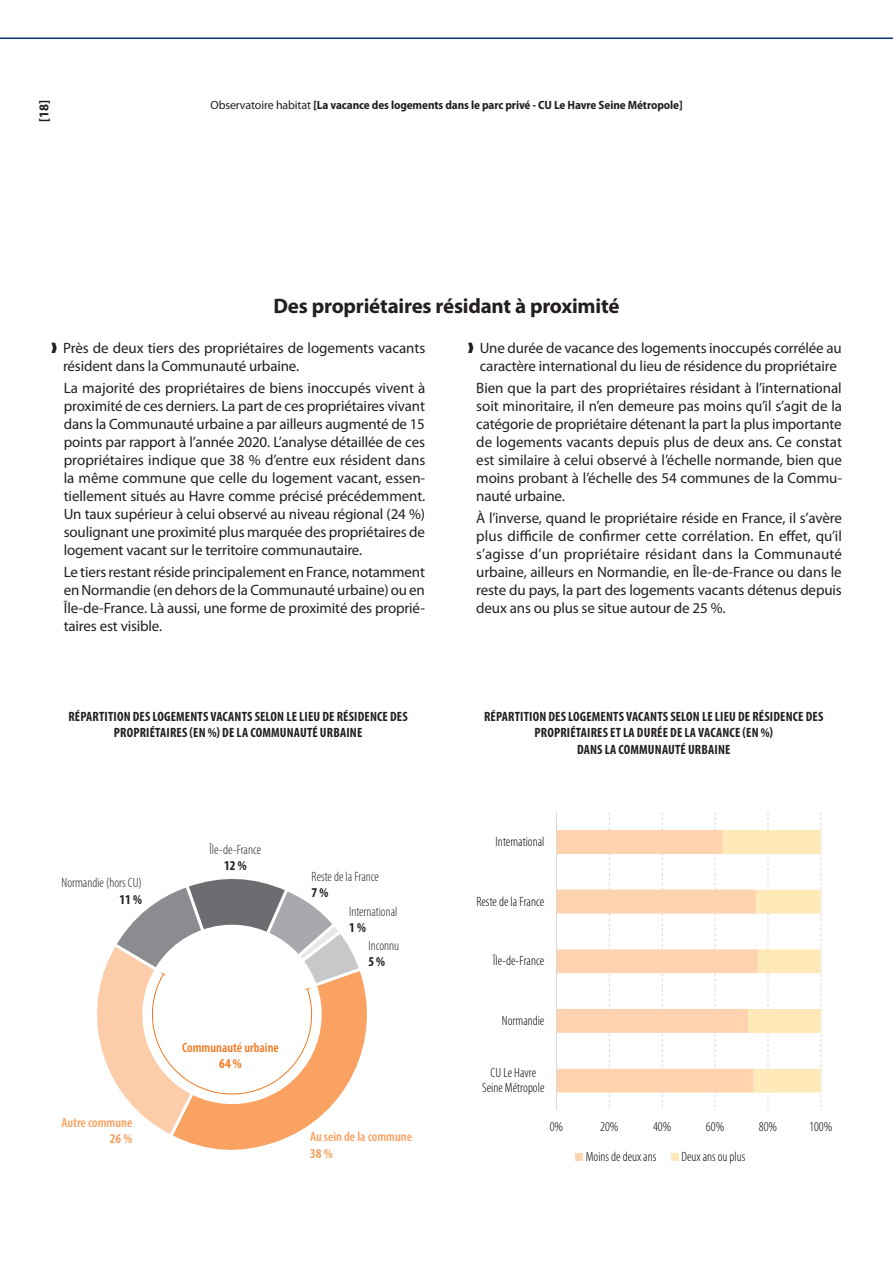
<style>
.page{position:relative;width:893px;height:1263px;background:#fff}
.page>*{position:absolute;margin:0;border:0;box-sizing:border-box;transform-origin:0 0}
.titre2{font:700 21px "Myriad Pro";letter-spacing:-.01em;color:#231f20}
.texte{font:15px/18px "Myriad Pro";letter-spacing:-.01em;color:#231f20;text-align:justify}
.titre_graph_tableau{font:700 condensed 13.5px/16.2px "Myriad Pro";letter-spacing:.01em;color:#231f20;text-align:center}
.t1{font:300 condensed 13.5px/15.8px "Myriad Pro";color:#000;text-align:center}
.t2{font:300 condensed 13.5px/16.2px "Myriad Pro";color:#231f20}
.t3{font:600 condensed 13.5px/16.2px "Myriad Pro";color:#f9a261}
.t4{font:600 condensed 13.5px/16.2px "Myriad Pro";color:#f47921;text-align:center}
.t5{font:700 semi-condensed 13.5px "Myriad Pro";color:#231f20}
.t6{font:700 semi-condensed 12px "Myriad Pro";letter-spacing:-.01em;color:#231f20}
.s1{font-weight:400;font-stretch:normal}
.s2{font-weight:700}
</style>
<div class="page">
<hr style="left:0;top:38px;width:893px;height:1px;background:#043174">
<svg style="left:97px;top:879px;width:270px;height:271px"></svg>
<svg style="left:609px;top:812px;width:1px;height:298px"></svg>
<svg style="left:662px;top:812px;width:1px;height:298px"></svg>
<svg style="left:715px;top:812px;width:1px;height:296px"></svg>
<svg style="left:557px;top:830px;width:166px;height:262px"></svg>
<svg style="left:723px;top:812px;width:98px;height:296px"></svg>
<hr style="left:556px;top:812px;width:1px;height:298px;background:#dadada">
<div style="left:576px;top:1153px;width:7px;height:7px;background:#ffd3b0"></div>
<div style="left:671px;top:1153px;width:7px;height:7px;background:#ffe9b8"></div>
<p class="t5" style="left:35px;top:121px;width:23px;rotate:-90deg">[18]</p>
<p class="t6" style="left:211px;top:97px;width:473px"><span class="s1">Observatoire habitat</span> [La vacance des logements dans le parc privé - CU Le Havre Seine Métropole]</p>
<p class="titre2" style="left:274px;top:293px;width:347px">Des propriétaires résidant à proximité</p>
<p class="texte" style="left:63px;top:338px;width:364px">Près de deux tiers des propriétaires de logements vacants résident dans la Communauté urbaine.</p>
<p class="texte" style="left:64px;top:379px;width:363px">La majorité des propriétaires de biens inoccupés vivent à proximité de ces derniers. La part de ces propriétaires vivant dans la Communauté urbaine a par ailleurs augmenté de 15 points par rapport à l’année 2020. L’analyse détaillée de ces propriétaires indique que 38 % d’entre eux résident dans la même commune que celle du logement vacant, essen&shy;tiellement situés au Havre comme précisé précédemment.<br>Un taux supérieur à celui observé au niveau régional (24 %) soulignant une proximité plus marquée des propriétaires de logement vacant sur le territoire communautaire.</p>
<p class="texte" style="left:64px;top:563px;width:363px">Le tiers restant réside principalement en France, notamment en Normandie (en dehors de la Communauté urbaine) ou en Île-de-France. Là aussi, une forme de proximité des proprié&shy;taires est visible.</p>
<p class="texte" style="left:480px;top:338px;width:363px">Une durée de vacance des logements inoccupés corrélée au caractère international du lieu de résidence du propriétaire</p>
<p class="texte" style="left:476px;top:379px;width:367px">Bien que la part des propriétaires résidant à l’international soit minoritaire, il n’en demeure pas moins qu’il s’agit de la catégorie de propriétaire détenant la part la plus importante de logements vacants depuis plus de deux ans. Ce constat est similaire à celui observé à l’échelle normande, bien que moins probant à l’échelle des 54 communes de la Commu&shy;nauté urbaine.</p>
<p class="texte" style="left:476px;top:509px;width:367px">À l’inverse, quand le propriétaire réside en France, il s’avère plus difficile de confirmer cette corrélation. En effet, qu’il s’agisse d’un propriétaire résidant dans la Communauté urbaine, ailleurs en Normandie, en Île-de-France ou dans le reste du pays, la part des logements vacants détenus depuis deux ans ou plus se situe autour de 25 %.</p>
<p class="titre_graph_tableau" style="left:68px;top:708px;width:341px">RÉPARTITION DES LOGEMENTS VACANTS SELON LE LIEU DE RÉSIDENCE DES<br>PROPRIÉTAIRES (EN %) DE LA COMMUNAUTÉ URBAINE</p>
<p class="t2" style="left:62px;top:875px;width:82px;text-align:right">Normandie (hors CU)<br><span class="s2">11 %</span></p>
<p class="t3" style="left:61px;top:1114px;width:72px;text-align:right">Autre commune<br><span class="s2">26 %</span></p>
<p class="t2" style="left:210px;top:841px;width:53px;text-align:center">Île-de-France<br><span class="s2">12 %</span></p>
<p class="t4" style="left:182px;top:1039px;width:98px">Communauté urbaine<br><span class="s2">64 %</span></p>
<p class="t2" style="left:312px;top:868px;width:69px">Reste de la France<br><span class="s2">7 %</span></p>
<p class="t2" style="left:349px;top:904px;width:50px">International<br><span class="s2">1 %</span></p>
<p class="t2" style="left:368px;top:937px;width:32px">Inconnu<br><span class="s2">5 %</span></p>
<p class="t3" style="left:310px;top:1128px;width:103px">Au sein de la commune<br><span class="s2">38 %</span></p>
<p class="titre_graph_tableau" style="left:484px;top:708px;width:341px">RÉPARTITION DES LOGEMENTS VACANTS SELON LE LIEU DE RÉSIDENCE DES<br>PROPRIÉTAIRES ET LA DURÉE DE LA VACANCE (EN %)<br>DANS LA COMMUNAUTÉ URBAINE</p>
<p class="t1" style="left:496px;top:834px;width:50px">International</p>
<p class="t1" style="left:477px;top:893px;width:69px">Reste de la France</p>
<p class="t1" style="left:493px;top:953px;width:53px">Île-de-France</p>
<p class="t1" style="left:502px;top:1013px;width:44px">Normandie</p>
<p class="t1" style="left:482px;top:1065px;width:64px">CU Le Havre<br>Seine Métropole</p>
<p class="t1" style="left:550px;top:1119px;width:15px">0%</p>
<p class="t1" style="left:600px;top:1119px;width:20px">20%</p>
<p class="t1" style="left:653px;top:1119px;width:20px">40%</p>
<p class="t1" style="left:706px;top:1119px;width:20px">60%</p>
<p class="t1" style="left:759px;top:1119px;width:20px">80%</p>
<p class="t1" style="left:809px;top:1119px;width:25px">100%</p>
<p class="t1" style="left:586px;top:1148px;width:72px">Moins de deux ans</p>
<p class="t1" style="left:681px;top:1148px;width:65px">Deux ans ou plus</p>
</div>
